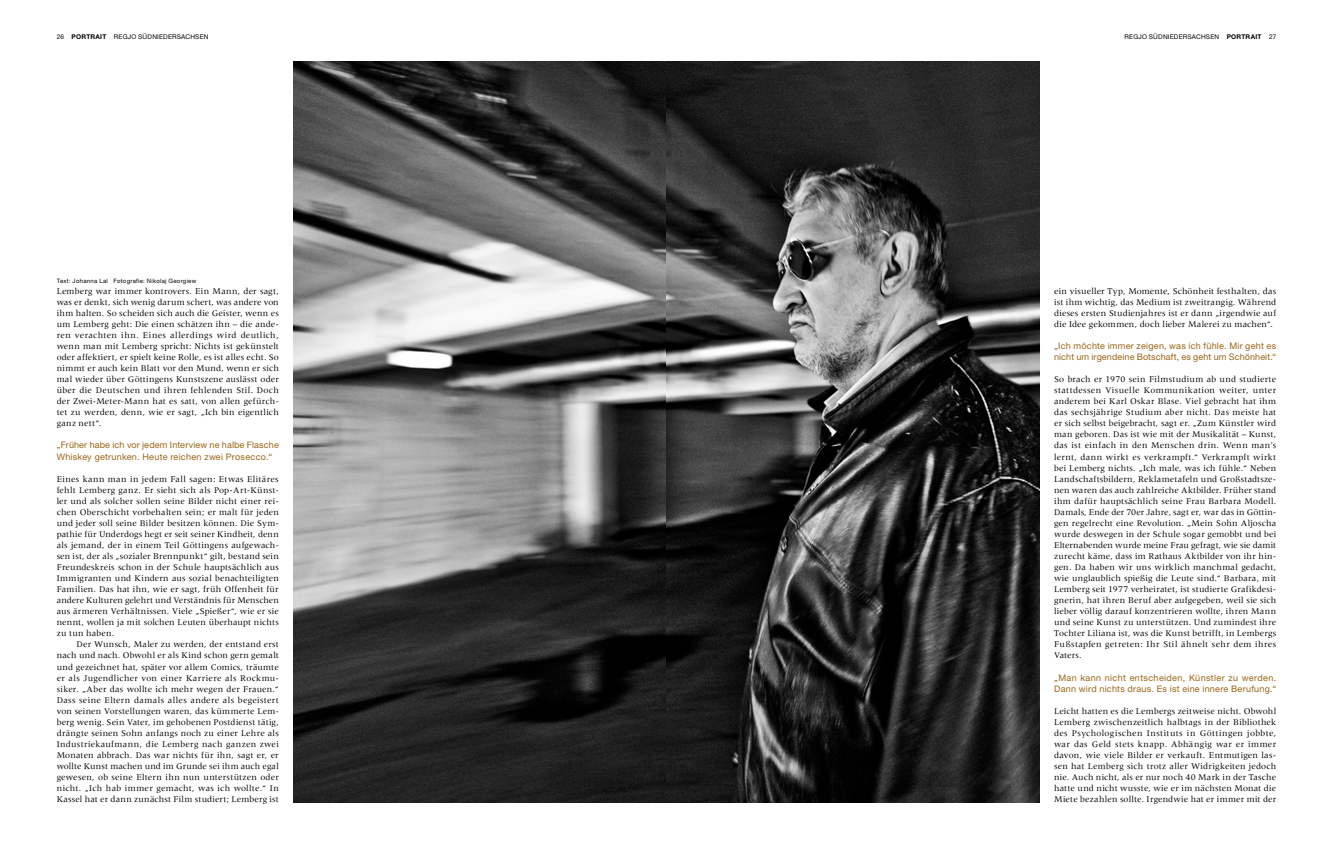
<style>
.page{position:relative;width:1333px;height:859px;background:#fff}
.page>*{position:absolute;margin:0;border:0;box-sizing:border-box;transform-origin:0 0}
.t1{font:9px/11.1px "Meridien";letter-spacing:.015em;color:#000;text-align:justify}
.t2{font:9px/11.1px "Helvetica Neue LT";letter-spacing:.025em;color:#9b6415}
.t3{font:6.5px "Helvetica Neue LT";letter-spacing:.03em;color:#000}
.t4{font:6px "Helvetica Neue LT";letter-spacing:.045em;color:#000}
.s1{font-weight:700}
</style>
<div class="page">
<img style="left:293px;top:62px;width:373px;height:740px">
<img style="left:666px;top:62px;width:373px;height:740px">
<p class="t3" style="left:57px;top:33px;width:153px">26 <span class="s1">PORTRAIT</span> regjo südniedersa chsen</p>
<p class="t3" style="left:1124px;top:33px;width:153px">regjo südniedersa chsen <span class="s1">PORTRAIT</span> 27</p>
<p class="t4" style="left:57px;top:277px;width:141px">Text: Johanna Lal Fotografie: Nikolaj Georgiew</p>
<p class="t1" style="left:57px;top:285px;width:224px">Lemberg war immer kontrovers. Ein Mann, der sagt, was er denkt, sich wenig darum schert, was andere von ihm halten. So scheiden sich auch die Geister, wenn es um Lemberg geht: Die einen schätzen ihn – die ande&shy;ren verachten ihn. Eines allerdings wird deutlich, wenn man mit Lemberg spricht: Nichts ist gekünstelt oder affektiert, er spielt keine Rolle, es ist alles echt. So nimmt er auch kein Blatt vor den Mund, wenn er sich mal wieder über Göttingens Kunstszene auslässt oder über die Deutschen und ihren fehlenden Stil. Doch der Zwei-Meter-Mann hat es satt, von allen gefürch&shy;tet zu werden, denn, wie er sagt, „Ich bin eigentlich ganz nett“.</p>
<p class="t2" style="left:57px;top:440px;width:224px">„Früher habe ich vor jedem I nterview ne halbe Flasche<br>Whiskey getrunken. Heute reichen zwei Prosecco.“</p>
<p class="t1" style="left:57px;top:473px;width:224px">Eines kann man in jedem Fall sagen: Etwas Elitäres fehlt Lemberg ganz. Er sieht sich als Pop-Art-Künst&shy;ler und als solcher sollen seine Bilder nicht einer rei&shy;chen Oberschicht vorbehalten sein; er malt für jeden und jeder soll seine Bilder besitzen können. Die Sym&shy;pathie für Underdogs hegt er seit seiner Kindheit, denn als jemand, der in einem Teil Göttingens aufgewach&shy;sen ist, der als „sozialer Brennpunkt“ gilt, bestand sein Freundeskreis schon in der Schule hauptsächlich aus Immigranten und Kindern aus sozial benachteiligten Familien. Das hat ihn, wie er sagt, früh Offenheit für andere Kulturen gelehrt und Verständnis für Menschen aus ärmeren Verhältnissen. Viele „Spießer“, wie er sie nennt, wollen ja mit solchen Leuten überhaupt nichts zu tun haben.</p>
<p class="t1" style="left:57px;top:639px;width:224px;text-indent:20px">Der Wunsch, Maler zu werden, der entstand erst nach und nach. Obwohl er als Kind schon gern gemalt und gezeichnet hat, später vor allem Comics, träumte er als Jugendlicher von einer Karriere als Rockmu&shy;siker. „Aber das wollte ich mehr wegen der Frauen.“ Dass seine Eltern damals alles andere als begeistert von seinen Vorstellungen waren, das kümmerte Lem&shy;berg wenig. Sein Vater, im gehobenen Postdienst tätig, drängte seinen Sohn anfangs noch zu einer Lehre als Industriekaufmann, die Lemberg nach ganzen zwei Monaten abbrach. Das war nichts für ihn, sagt er, er wollte Kunst machen und im Grunde sei ihm auch egal gewesen, ob seine Eltern ihn nun unterstützen oder nicht. „Ich hab immer gemacht, was ich wollte.“ In Kassel hat er dann zunächst Film studiert; Lemberg ist</p>
<p class="t1" style="left:1054px;top:285px;width:224px">ein visueller Typ, Momente, Schönheit festhalten, das ist ihm wichtig, das Medium ist zweitrangig. Während dieses ersten Studienjahres ist er dann „irgendwie auf die Idee gekommen, doch lieber Malerei zu machen“.</p>
<p class="t2" style="left:1054px;top:340px;width:224px">„Ich möchte immer zeigen, was ich fühle. Mir geht es nicht um irgendeine Botschaft, es geht um Schönheit.“</p>
<p class="t1" style="left:1054px;top:374px;width:224px">So brach er 1970 sein Filmstudium ab und studierte stattdessen Visuelle Kommunikation weiter, unter anderem bei Karl Oskar Blase. Viel gebracht hat ihm das sechsjährige Studium aber nicht. Das meiste hat er sich selbst beigebracht, sagt er. „Zum Künstler wird man geboren. Das ist wie mit der Musikalität – Kunst, das ist einfach in den Menschen drin. Wenn man’s lernt, dann wirkt es verkrampft.“ Verkrampft wirkt bei Lemberg nichts. „Ich male, was ich fühle.“ Neben Landschaftsbildern, Reklametafeln und Großstadtsze&shy;nen waren das auch zahlreiche Aktbilder. Früher stand ihm dafür hauptsächlich seine Frau Barbara Modell.<br>Damals, Ende der 70er Jahre, sagt er, war das in Göttin&shy;gen regelrecht eine Revolution. „Mein Sohn Aljoscha wurde deswegen in der Schule sogar gemobbt und bei Elternabenden wurde meine Frau gefragt, wie sie damit zurecht käme, dass im Rathaus Aktbilder von ihr hin&shy;gen. Da haben wir uns wirklich manchmal gedacht, wie unglaublich spießig die Leute sind.“ Barbara, mit Lemberg seit 1977 verheiratet, ist studierte Grafikdesi&shy;gnerin, hat ihren Beruf aber aufgegeben, weil sie sich lieber völlig darauf konzentrieren wollte, ihren Mann und seine Kunst zu unterstützen. Und zumindest ihre Tochter Liliana ist, was die Kunst betrifft, in Lembergs Fußstapfen getreten: Ihr Stil ähnelt sehr dem ihres Vaters.</p>
<p class="t2" style="left:1054px;top:672px;width:224px">„Man kann nicht entscheiden, Künstler zu werden.<br>Dann wird nichts draus. Es ist eine innere Berufung.“</p>
<p class="t1" style="left:1054px;top:705px;width:224px">Leicht hatten es die Lembergs zeitweise nicht. Obwohl Lemberg zwischenzeitlich halbtags in der Bibliothek des Psychologischen Instituts in Göttingen jobbte, war das Geld stets knapp. Abhängig war er immer davon, wie viele Bilder er verkauft. Entmutigen las&shy;sen hat Lemberg sich trotz aller Widrigkeiten jedoch nie. Auch nicht, als er nur noch 40 Mark in der Tasche hatte und nicht wusste, wie er im nächsten Monat die Miete bezahlen sollte. Irgendwie hat er immer mit der</p>
</div>
